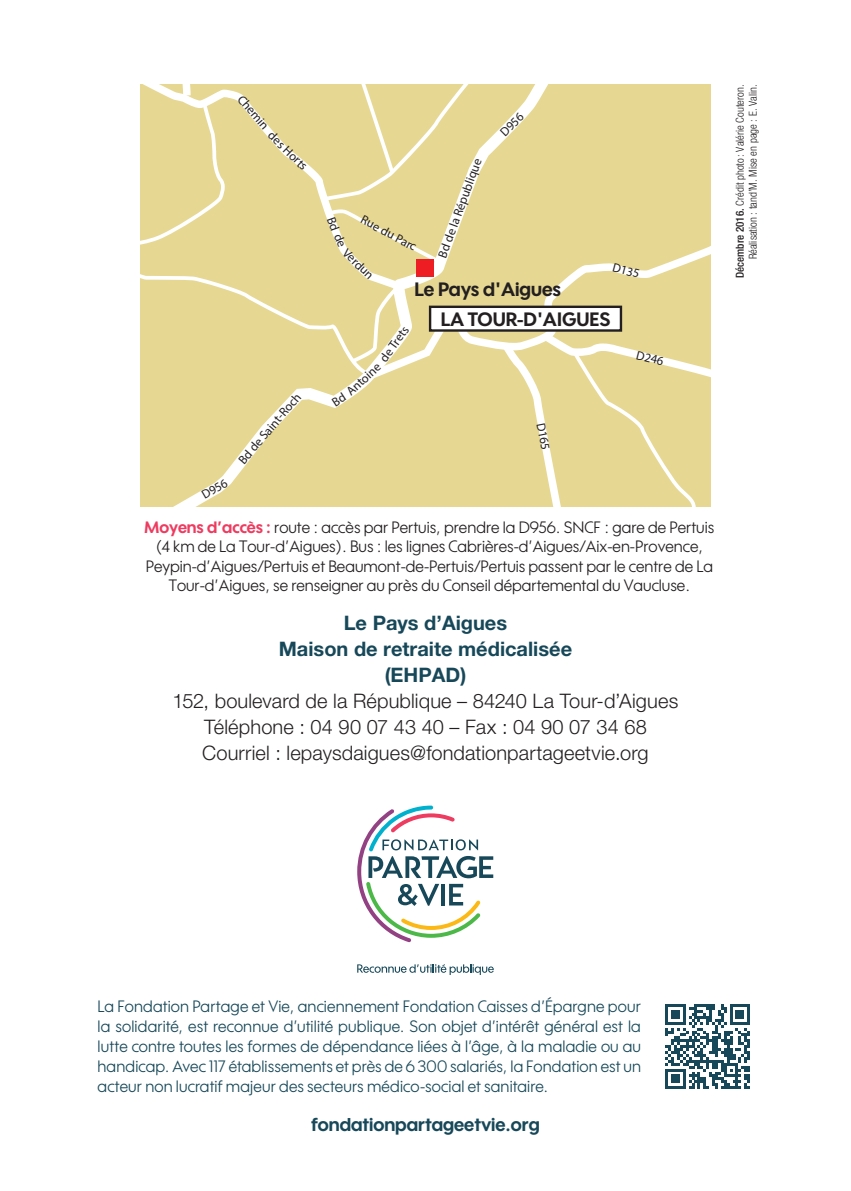
<style>
.page{position:relative;width:851px;height:1191px;background:#fff}
.page>*{position:absolute;margin:0;border:0;box-sizing:border-box;transform-origin:0 0}
.texte_courant{font:300 20px "Helvetica Neue LT Std";letter-spacing:.005em;color:#231f20}
.texte_courant-2{font:700 20px "Helvetica Neue LT Std";color:#174859}
.t1{font:700 18.8px "Wes FY";color:#231f20}
.t2{font:700 18px "Wes FY";color:#174859}
.t3{font:16px/20px "Wes FY";letter-spacing:.01em;color:#174859;text-align:justify}
.body{font:16px/19.2px "Wes FY";color:#231f20;text-align:center}
.t4{font:12.6px "Myriad Pro";color:#231f20}
.t5{font:300 condensed 11px "Helvetica Neue LT Std";color:#231f20}
.s1{font-weight:700;color:#ee3b60}
.s2{font-weight:500}
</style>
<div class="page">
<svg style="left:357px;top:805px;width:136px;height:137px"></svg>
<svg style="left:357px;top:964px;width:136px;height:11px"></svg>
<svg style="left:665px;top:1004px;width:85px;height:85px"></svg>
<svg style="left:140px;top:85px;width:570px;height:422px;background:#e6da9a"></svg>
<p class="t4" style="left:246px;top:92px;width:42px;rotate:49deg">Chemin</p>
<p class="t4" style="left:275px;top:128px;width:51px;rotate:44deg">des Horts</p>
<p class="t4" style="left:199px;top:489px;width:29px;rotate:-30deg">D956</p>
<p class="t4" style="left:235px;top:457px;width:91px;rotate:-50deg">Bd de Saint-Roch</p>
<p class="t4" style="left:365px;top:212px;width:63px;rotate:28deg">Rue du Parc</p>
<p class="t4" style="left:350px;top:245px;width:39px;rotate:44deg">Verdun</p>
<p class="t4" style="left:434px;top:254px;width:106px;rotate:-70deg">Bd de la République</p>
<p class="t4" style="left:496px;top:128px;width:29px;rotate:-45deg">D956</p>
<p class="t1" style="left:414px;top:277px;width:148px">Le Pays d'Aigues</p>
<p class="t4" style="left:614px;top:259px;width:29px;rotate:15deg">D135</p>
<p class="t4" style="left:376px;top:355px;width:42px;rotate:-54deg">de Trets</p>
<p class="t4" style="left:343px;top:387px;width:43px;rotate:-42deg">Antoine</p>
<p class="t1" style="left:440px;top:307px;width:171px">LA TOUR-D'AIGUES</p>
<p class="t4" style="left:548px;top:421px;width:29px;rotate:79deg">D165</p>
<p class="t4" style="left:638px;top:347px;width:29px;rotate:14deg">D246</p>
<p class="body" style="left:145px;top:517px;width:571px"><span class="s1">Moyens d’accès :</span> route : accès par Pertuis, prendre la D956. SNCF : gare de Pertuis (4 km de La Tour-d’Aigues). Bus : les lignes Cabrières-d’Aigues/Aix-en-Provence, Peypin-d’Aigues/Pertuis et Beaumont-de-Pertuis/Pertuis passent par le centre de La Tour-d’Aigues, se renseigner au près du Conseil départemental du Vaucluse.</p>
<p class="texte_courant-2" style="left:344px;top:610px;width:165px">Le Pays d’Aigues</p>
<p class="texte_courant-2" style="left:279px;top:636px;width:295px">Maison de retraite médicalisée</p>
<p class="texte_courant-2" style="left:384px;top:662px;width:83px">(EHPAD)</p>
<p class="texte_courant" style="left:173px;top:688px;width:507px">152, boulevard de la République – 84240 La Tour-d’Aigues</p>
<p class="texte_courant" style="left:204px;top:714px;width:444px">Téléphone : 04 90 07 43 40 – Fax : 04 90 07 34 68</p>
<p class="texte_courant" style="left:202px;top:740px;width:448px">Courriel : lepaysdaigues@fondationpartageetvie.org</p>
<p class="t5" style="left:733px;top:278px;width:195px;rotate:-90deg"><span class="s2">Décembre 2016.</span> Crédit photo : Valérie Couteron.</p>
<p class="t5" style="left:746px;top:259px;width:176px;rotate:-90deg">Réalisation : tand’M. Mise en page : E. Valin.</p>
<p class="t3" style="left:97px;top:996px;width:545px">La Fondation Partage et Vie, anciennement Fondation Caisses d’Épargne pour la solidarité, est reconnue d’utilité publique. Son objet d’intérêt général est la lutte contre toutes les formes de dépendance liées à l’âge, à la maladie ou au handicap. Avec 117 établissements et près de 6 300 salariés, la Fondation est un acteur non lucratif majeur des secteurs médico-social et sanitaire.</p>
<p class="t2" style="left:311px;top:1113px;width:230px">fondationpartageetvie.org</p>
</div>
